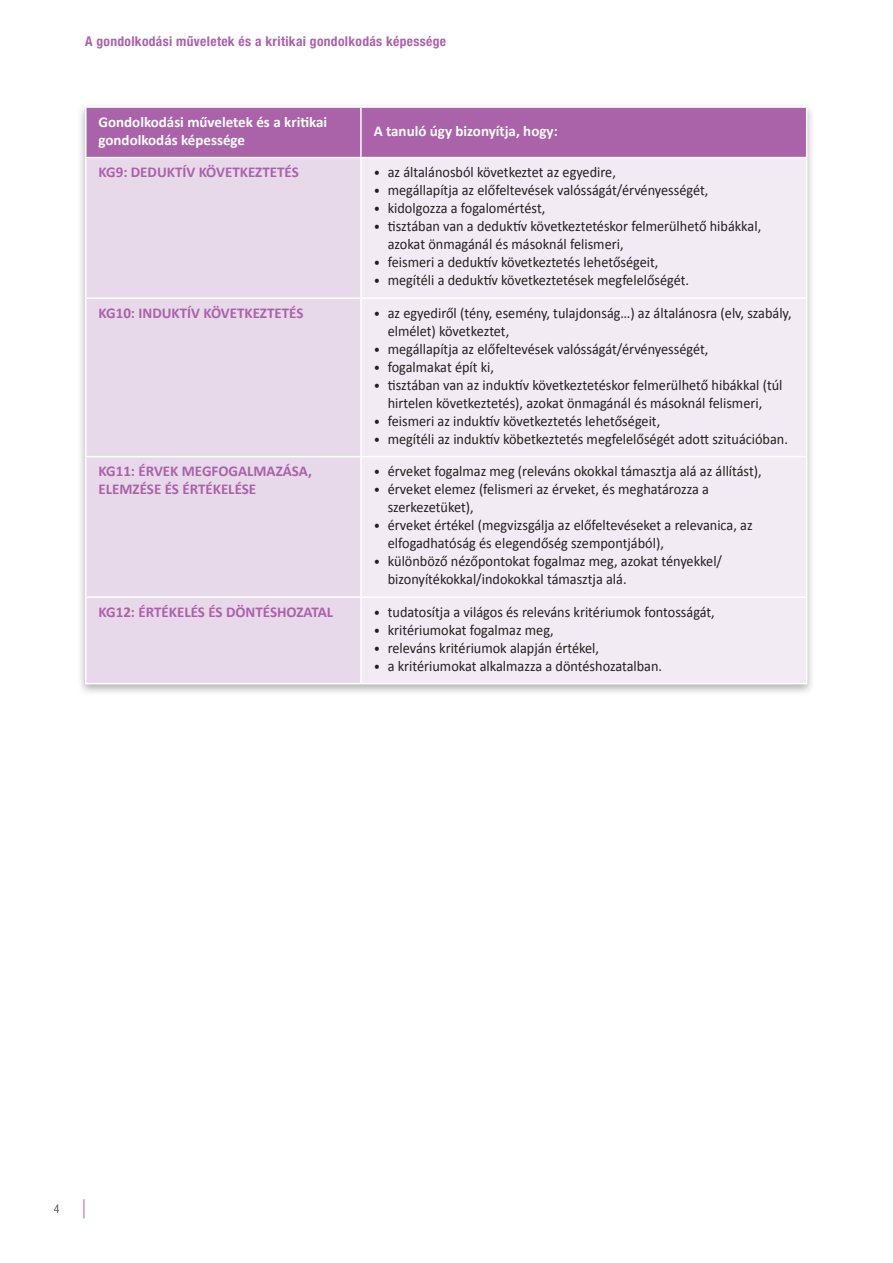
<style>
.page{position:relative;width:893px;height:1263px;background:#fff}
.page>*{position:absolute;margin:0;border:0;box-sizing:border-box;transform-origin:0 0}
.t1{font:15px/18px "Calibri";color:#231f20;scale:.95 1}
.t2{font:700 15px/18px "Calibri";color:#aa62a8}
.t3{font:700 15px/18px "Calibri";color:#fff}
.t4{font:700 condensed 13.5px "Helvetica Neue LT Pro";letter-spacing:.025em;color:#aa62a8}
.t5{font:italic condensed 12px "Helvetica Neue 57";color:#636366}
.s1{font-size:13.5px}
.s2{font-size:25.65px;color:#aa62a8}
</style>
<div class="page">
<div style="left:77px;top:102px;width:739px;height:595px;background:#231f20;opacity:.35"></div>
<div style="left:87px;top:108px;width:719px;height:49px;background:#aa62a8"></div>
<div style="left:87px;top:158px;width:273px;height:525px;background:#e8d9ea"></div>
<div style="left:362px;top:158px;width:444px;height:525px;background:#f3ebf4"></div>
<hr style="left:360px;top:108px;width:2px;height:49px;background:#fff">
<hr style="left:85px;top:106px;width:276px;height:2px;background:#fff">
<hr style="left:85px;top:108px;width:2px;height:49px;background:#fff">
<hr style="left:361px;top:106px;width:446px;height:2px;background:#fff">
<hr style="left:806px;top:108px;width:1px;height:49px;background:#fff">
<hr style="left:85px;top:157px;width:276px;height:1px;background:#fff">
<hr style="left:85px;top:158px;width:2px;height:139px;background:#fff">
<hr style="left:361px;top:157px;width:446px;height:1px;background:#fff">
<hr style="left:806px;top:158px;width:1px;height:139px;background:#fff">
<hr style="left:85px;top:297px;width:276px;height:2px;background:#fff">
<hr style="left:85px;top:299px;width:2px;height:157px;background:#fff">
<hr style="left:361px;top:297px;width:446px;height:2px;background:#fff">
<hr style="left:806px;top:299px;width:1px;height:157px;background:#fff">
<hr style="left:85px;top:456px;width:276px;height:1px;background:#fff">
<hr style="left:85px;top:457px;width:2px;height:139px;background:#fff">
<hr style="left:361px;top:456px;width:446px;height:1px;background:#fff">
<hr style="left:806px;top:457px;width:1px;height:139px;background:#fff">
<hr style="left:85px;top:596px;width:276px;height:2px;background:#fff">
<hr style="left:85px;top:598px;width:2px;height:85px;background:#fff">
<hr style="left:361px;top:596px;width:446px;height:2px;background:#fff">
<hr style="left:806px;top:598px;width:1px;height:85px;background:#fff">
<hr style="left:85px;top:683px;width:276px;height:1px;background:#fff">
<hr style="left:361px;top:683px;width:446px;height:1px;background:#fff">
<hr style="left:360px;top:158px;width:2px;height:139px;background:#fff">
<hr style="left:360px;top:299px;width:2px;height:157px;background:#fff">
<hr style="left:360px;top:457px;width:2px;height:139px;background:#fff">
<hr style="left:360px;top:598px;width:2px;height:85px;background:#fff">
<p class="t4" style="left:85px;top:33px;width:363px">A gondolkodási műveletek és a kritikai gondolkodás képessége</p>
<p class="t3" style="left:99px;top:113px;width:230px">Gondolkodási műveletek és a kritikai gondolkodás képessége</p>
<p class="t3" style="left:374px;top:122px;width:186px">A tanuló úgy bizonyítja, hogy:</p>
<p class="t2" style="left:99px;top:163px;width:202px">KG9: DEDUKTÍV KÖVETKEZTETÉS</p>
<p class="t1" style="left:374px;top:163px;width:256px"><span class="s1">•</span> az általánosból következtet az egyedire,</p>
<p class="t1" style="left:374px;top:181px;width:354px"><span class="s1">•</span> megállapítja az előfeltevések valósságát/érvényességét,</p>
<p class="t1" style="left:374px;top:199px;width:182px"><span class="s1">•</span> kidolgozza a fogalomértést,</p>
<p class="t1" style="left:388px;top:217px;width:395px;text-indent:-14px"><span class="s1">•</span> tisztában van a deduktív következtetéskor felmerülhető hibákkal, azokat önmagánál és másoknál felismeri,</p>
<p class="t1" style="left:374px;top:253px;width:301px"><span class="s1">•</span> feismeri a deduktív következtetés lehetőségeit,</p>
<p class="t1" style="left:374px;top:271px;width:334px"><span class="s1">•</span> megítéli a deduktív következtetések megfelelőségét.</p>
<p class="t2" style="left:99px;top:304px;width:207px">KG10: INDUKTÍV KÖVETKEZTETÉS</p>
<p class="t1" style="left:388px;top:304px;width:427px;text-indent:-14px"><span class="s1">•</span> az egyediről (tény, esemény, tulajdonság…) az általánosra (elv, szabály, elmélet) következtet,</p>
<p class="t1" style="left:374px;top:340px;width:354px"><span class="s1">•</span> megállapítja az előfeltevések valósságát/érvényességét,</p>
<p class="t1" style="left:374px;top:358px;width:128px"><span class="s1">•</span> fogalmakat épít ki,</p>
<p class="t1" style="left:374px;top:376px;width:432px;text-align:center"><span class="s1">•</span> tisztában van az induktív következtetéskor felmerülhető hibákkal (túl hirtelen következtetés), azokat önmagánál és másoknál felismeri,</p>
<p class="t1" style="left:374px;top:412px;width:303px"><span class="s1">•</span> feismeri az induktív következtetés lehetőségeit,</p>
<p class="t1" style="left:374px;top:430px;width:438px"><span class="s1">•</span> megítéli az induktív köbetkeztetés megfelelőségét adott szituációban.</p>
<p class="t2" style="left:99px;top:462px;width:215px">KG11: ÉRVEK MEGFOGALMAZÁSA,<br>ELEMZÉSE ÉS ÉRTÉKELÉSE</p>
<p class="t1" style="left:374px;top:462px;width:410px"><span class="s1">•</span> érveket fogalmaz meg (releváns okokkal támasztja alá az állítást),</p>
<p class="t1" style="left:388px;top:480px;width:340px;text-indent:-14px"><span class="s1">•</span> érveket elemez (felismeri az érveket, és meghatározza a szerkezetüket),</p>
<p class="t1" style="left:388px;top:516px;width:386px;text-indent:-14px"><span class="s1">•</span> érveket értékel (megvizsgálja az előfeltevéseket a relevanica, az elfogadhatóság és elegendőség szempontjából),</p>
<p class="t1" style="left:388px;top:552px;width:353px;text-indent:-14px"><span class="s1">•</span> különböző nézőpontokat fogalmaz meg, azokat tényekkel/ bizonyítékokkal/indokokkal támasztja alá.</p>
<p class="t2" style="left:99px;top:603px;width:236px">KG12: ÉRTÉKELÉS ÉS DÖNTÉSHOZATAL</p>
<p class="t1" style="left:374px;top:603px;width:361px"><span class="s1">•</span> tudatosítja a világos és releváns kritériumok fontosságát,</p>
<p class="t1" style="left:374px;top:621px;width:191px"><span class="s1">•</span> kritériumokat fogalmaz meg,</p>
<p class="t1" style="left:374px;top:639px;width:239px"><span class="s1">•</span> releváns kritériumok alapján értékel,</p>
<p class="t1" style="left:374px;top:657px;width:305px"><span class="s1">•</span> a kritériumokat alkalmazza a döntéshozatalban.</p>
<p class="t5" style="left:54px;top:1202px;width:33px">4 <span class="s2">|</span></p>
</div>
